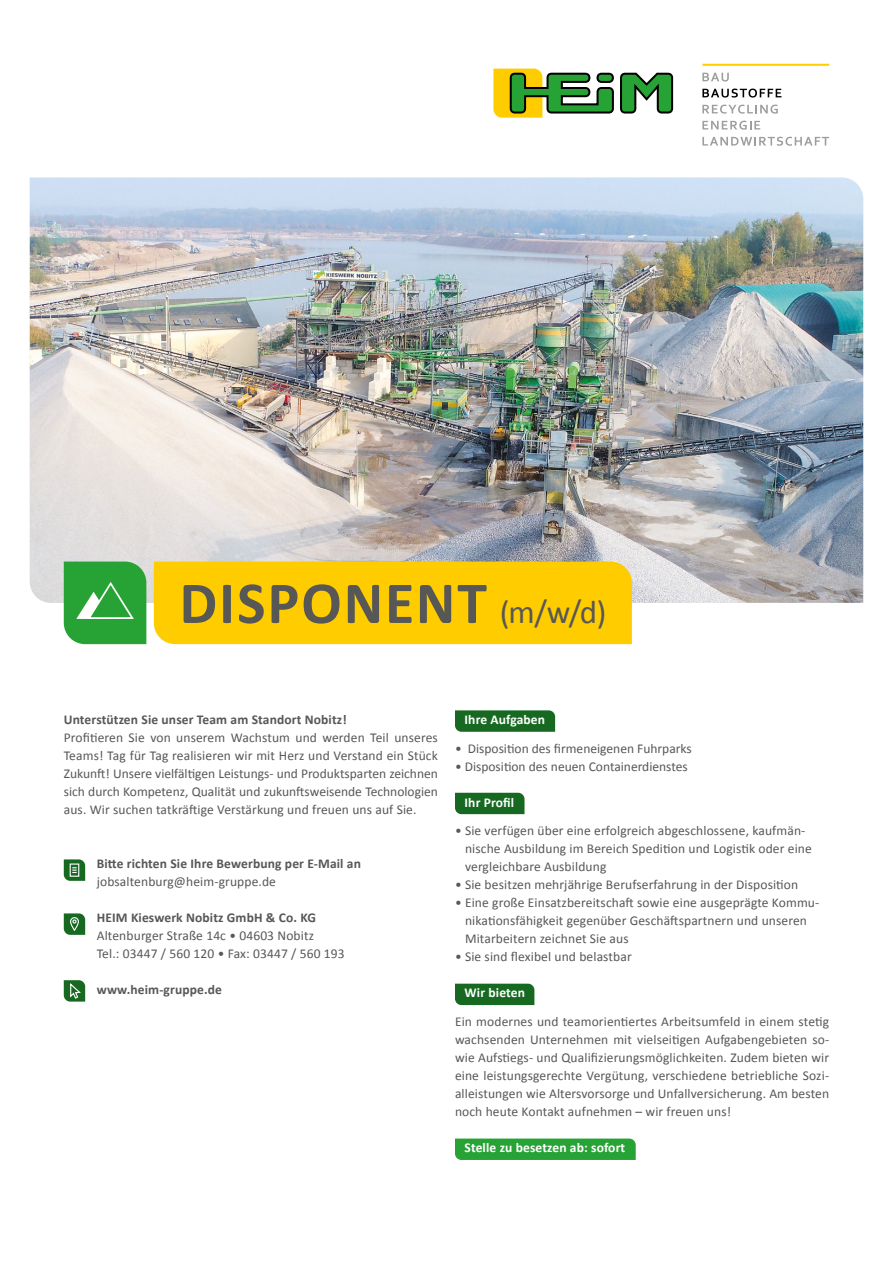
<style>
.page{position:relative;width:893px;height:1263px;background:#fff}
.page>*{position:absolute;margin:0;border:0;box-sizing:border-box;transform-origin:0 0}
.t1{font:700 60px "Calibri";letter-spacing:.03em;color:#575756}
.t2{font:13.5px/18px "Calibri";letter-spacing:.01em;color:#575756}
.t3{font:700 13.5px "Calibri";letter-spacing:.01em;color:#575756}
.t4{font:700 13.5px "Calibri";letter-spacing:.01em;color:#fff}
.s1{font-weight:400;font-size:33px}
</style>
<div class="page">
<svg style="left:493px;top:69px;width:181px;height:49px"></svg>
<hr style="left:702px;top:64px;width:127px;height:2px;background:#fc0">
<svg style="left:702px;top:73px;width:27px;height:9px"></svg>
<svg style="left:702px;top:89px;width:79px;height:9px"></svg>
<svg style="left:702px;top:105px;width:76px;height:9px"></svg>
<svg style="left:702px;top:121px;width:58px;height:9px"></svg>
<svg style="left:702px;top:137px;width:127px;height:9px"></svg>
<img style="left:30px;top:178px;width:833px;height:425px">
<div style="left:154px;top:561px;width:478px;height:83px;background:#fc0"></div>
<svg style="left:455px;top:710px;width:100px;height:22px;background:#1f6e28"></svg>
<svg style="left:455px;top:793px;width:69px;height:21px"></svg>
<div style="left:455px;top:984px;width:79px;height:21px;background:#176921"></div>
<div style="left:455px;top:1138px;width:181px;height:22px;background:#27a336"></div>
<svg style="left:64px;top:561px;width:82px;height:83px;background:#3cab49"></svg>
<svg style="left:64px;top:859px;width:21px;height:22px"></svg>
<svg style="left:64px;top:913px;width:21px;height:22px"></svg>
<svg style="left:64px;top:980px;width:21px;height:21px"></svg>
<h1 class="t1" style="left:179px;top:566px;width:428px">DISPONENT <span class="s1">(m/w/d)</span></h1>
<p class="t3" style="left:64px;top:711px;width:284px">Unterstützen Sie unser Team am Standort Nobitz!</p>
<p class="t2" style="left:64px;top:728px;width:376px;text-align:justify">Profitieren Sie von unserem Wachstum und werden Teil unseres Teams! Tag für Tag realisieren wir mit Herz und Verstand ein Stück Zukunft! Unsere vielfältigen Leistungs- und Produktsparten zeichnen sich durch Kompetenz, Qualität und zukunftsweisende Technologien aus. Wir suchen tatkräftige Verstärkung und freuen uns auf Sie.</p>
<p class="t3" style="left:97px;top:855px;width:266px">Bitte richten Sie Ihre Bewerbung per E-Mail an</p>
<p class="t2" style="left:97px;top:872px;width:181px">jobsaltenburg@heim-gruppe.de</p>
<p class="t3" style="left:97px;top:909px;width:221px">HEIM Kieswerk Nobitz GmbH &amp; Co. KG</p>
<p class="t2" style="left:97px;top:926px;width:249px">Altenburger Straße 14c • 04603 Nobitz<br>Tel.: 03447 / 560 120 • Fax: 03447 / 560 193</p>
<p class="t3" style="left:97px;top:981px;width:127px">www.heim-gruppe.de</p>
<p class="t4" style="left:465px;top:711px;width:82px">Ihre Aufgaben</p>
<p class="t2" style="left:455px;top:739px;width:238px">• Disposition des firmeneigenen Fuhrparks</p>
<p class="t2" style="left:455px;top:757px;width:234px">• Disposition des neuen Containerdienstes</p>
<p class="t4" style="left:465px;top:794px;width:51px">Ihr Profil</p>
<p class="t2" style="left:465px;top:821px;width:348px;text-indent:-10px">• Sie verfügen über eine erfolgreich abgeschlossene, kaufmän&shy;nische Ausbildung im Bereich Spedition und Logistik oder eine vergleichbare Ausbildung</p>
<p class="t2" style="left:455px;top:875px;width:345px">• Sie besitzen mehrjährige Berufserfahrung in der Disposition</p>
<p class="t2" style="left:465px;top:893px;width:356px;text-indent:-10px">• Eine große Einsatzbereitschaft sowie eine ausgeprägte Kommu&shy;nikationsfähigkeit gegenüber Geschäftspartnern und unseren<br>Mitarbeitern zeichnet Sie aus</p>
<p class="t2" style="left:455px;top:947px;width:178px">• Sie sind flexibel und belastbar</p>
<p class="t4" style="left:465px;top:984px;width:62px">Wir bieten</p>
<p class="t2" style="left:455px;top:1012px;width:376px;text-align:justify">Ein modernes und teamorientiertes Arbeitsumfeld in einem stetig wachsenden Unternehmen mit vielseitigen Aufgabengebieten so&shy;wie Aufstiegs- und Qualifizierungsmöglichkeiten. Zudem bieten wir eine leistungsgerechte Vergütung, verschiedene betriebliche Sozi&shy;alleistungen wie Altersvorsorge und Unfallversicherung. Am besten noch heute Kontakt aufnehmen – wir freuen uns!</p>
<p class="t4" style="left:465px;top:1139px;width:162px">Stelle zu besetzen ab: sofort</p>
</div>
